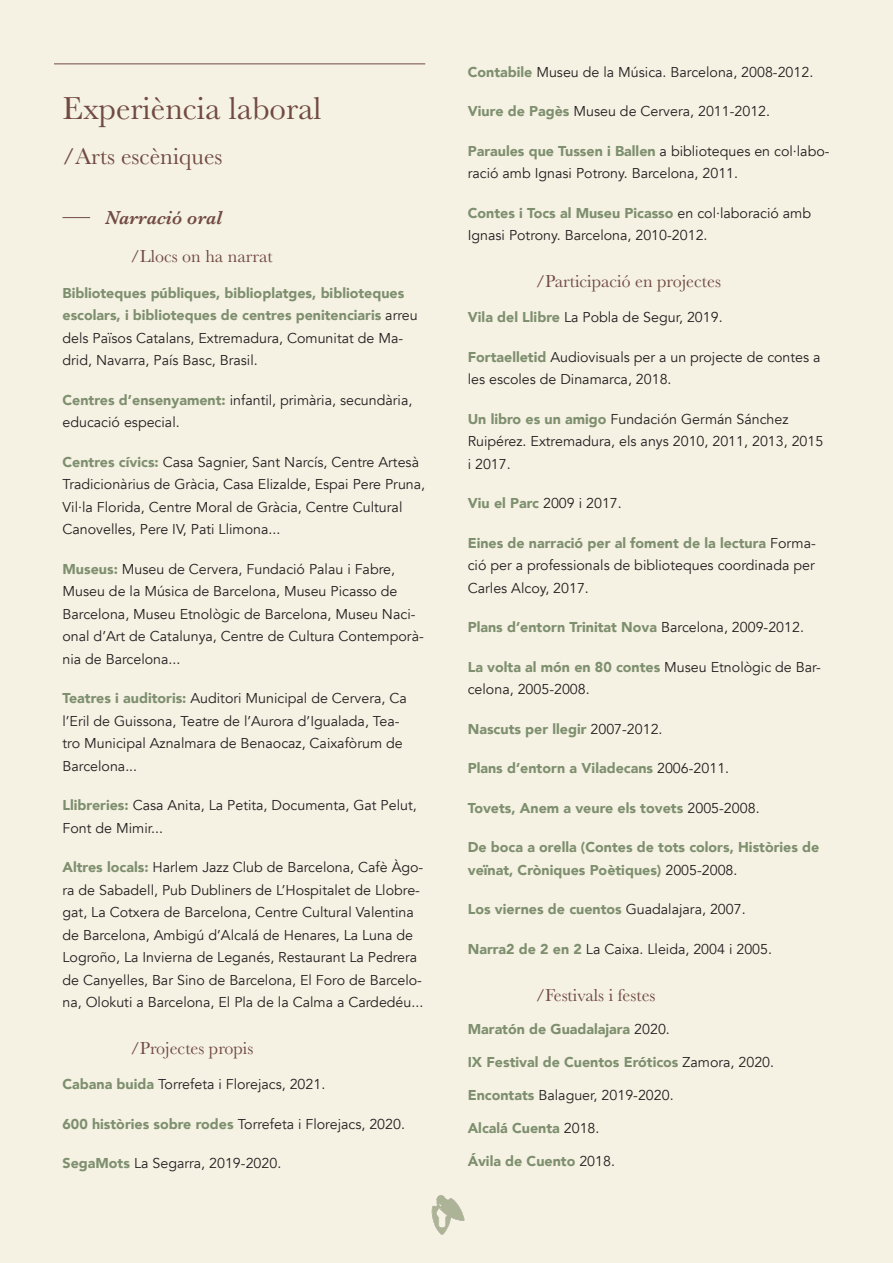
<style>
.page{position:relative;width:893px;height:1263px;background:#f5f2e4}
.page>*{position:absolute;margin:0;border:0;box-sizing:border-box;transform-origin:0 0}
.t1{font:33px "Baskerville";color:#714a43}
.t2{font:24px "Baskerville";color:#714a43}
.t3{font:italic 600 19.5px "Baskerville";color:#714a43}
.t4{font:18px "Baskerville";color:#714a43}
.t5{font:14.25px/22.5px "Avenir";color:#231f20}
.t6{font:900 14.25px/22.5px "Avenir";color:#7e8f6e}
.s1{font-weight:400;color:#231f20}
.s2{font-weight:900;color:#7e8f6e}
</style>
<div class="page">
<img style="left:431px;top:1195px;width:34px;height:40px">
<hr style="left:54px;top:64px;width:371px;height:1px;background:#714a43">
<svg style="left:63px;top:217px;width:27px;height:1px"></svg>
<h1 class="t1" style="left:63px;top:87px;width:260px">Experiència laboral</h1>
<h2 class="t2" style="left:63px;top:141px;width:162px">/Arts escèniques</h2>
<h3 class="t3" style="left:105px;top:205px;width:119px">Narració oral</h3>
<p class="t4" style="left:131px;top:245px;width:144px">/Llocs on ha narrat</p>
<p class="t6" style="left:63px;top:281px;width:357px">Biblioteques públiques, biblioplatges, biblioteques escolars, i biblioteques de centres penitenciaris <span class="s1">arreu dels Països Catalans, Extremadura, Comunitat de Ma&shy;drid, Navarra, País Basc, Brasil.</span></p>
<p class="t5" style="left:63px;top:389px;width:351px"><span class="s2">Centres d’ensenyament:</span> infantil, primària, secundària, educació especial.</p>
<p class="t5" style="left:63px;top:451px;width:364px"><span class="s2">Centres cívics:</span> Casa Sagnier, Sant Narcís, Centre Artesà Tradicionàrius de Gràcia, Casa Elizalde, Espai Pere Pruna, Vil·la Florida, Centre Moral de Gràcia, Centre Cultural Canovelles, Pere IV, Pati Llimona...</p>
<p class="t5" style="left:63px;top:558px;width:363px"><span class="s2">Museus:</span> Museu de Cervera, Fundació Palau i Fabre, Museu de la Música de Barcelona, Museu Picasso de Barcelona, Museu Etnològic de Barcelona, Museu Naci&shy;onal d’Art de Catalunya, Centre de Cultura Contemporà&shy;nia de Barcelona...</p>
<p class="t5" style="left:63px;top:687px;width:346px"><span class="s2">Teatres i auditoris:</span> Auditori Municipal de Cervera, Ca l’Eril de Guissona, Teatre de l’Aurora d’Igualada, Tea&shy;tro Municipal Aznalmara de Benaocaz, Caixafòrum de Barcelona...</p>
<p class="t5" style="left:63px;top:794px;width:356px"><span class="s2">Llibreries:</span> Casa Anita, La Petita, Documenta, Gat Pelut,<br>Font de Mimir...</p>
<p class="t5" style="left:63px;top:856px;width:362px"><span class="s2">Altres locals:</span> Harlem Jazz Club de Barcelona, Cafè Àgo&shy;ra de Sabadell, Pub Dubliners de L’Hospitalet de Llobre&shy;gat, La Cotxera de Barcelona, Centre Cultural Valentina de Barcelona, Ambigú d’Alcalá de Henares, La Luna de Logroño, La Invierna de Leganés, Restaurant La Pedrera de Canyelles, Bar Sino de Barcelona, El Foro de Barcelo&shy;na, Olokuti a Barcelona, El Pla de la Calma a Cardedéu...</p>
<p class="t4" style="left:131px;top:1037px;width:124px">/Projectes propis</p>
<p class="t5" style="left:63px;top:1073px;width:264px"><span class="s2">Cabana buida</span> Torrefeta i Florejacs, 2021.</p>
<p class="t5" style="left:63px;top:1113px;width:344px"><span class="s2">600 històries sobre rodes</span> Torrefeta i Florejacs, 2020.</p>
<p class="t5" style="left:63px;top:1152px;width:220px"><span class="s2">SegaMots</span> La Segarra, 2019-2020.</p>
<p class="t5" style="left:468px;top:61px;width:347px"><span class="s2">Contabile</span> Museu de la Música. Barcelona, 2008-2012.</p>
<p class="t5" style="left:468px;top:100px;width:304px"><span class="s2">Viure de Pagès</span> Museu de Cervera, 2011-2012.</p>
<p class="t5" style="left:468px;top:140px;width:363px"><span class="s2">Paraules que Tussen i Ballen</span> a biblioteques en col·labo&shy;ració amb Ignasi Potrony. Barcelona, 2011.</p>
<p class="t5" style="left:468px;top:202px;width:345px"><span class="s2">Contes i Tocs al Museu Picasso</span> en col·laboració amb<br>Ignasi Potrony. Barcelona, 2010-2012.</p>
<p class="t4" style="left:536px;top:270px;width:187px">/Participació en projectes</p>
<p class="t5" style="left:468px;top:306px;width:256px"><span class="s2">Vila del Llibre</span> La Pobla de Segur, 2019.</p>
<p class="t5" style="left:468px;top:346px;width:354px"><span class="s2">Fortaelletid</span> Audiovisuals per a un projecte de contes a les escoles de Dinamarca, 2018.</p>
<p class="t5" style="left:468px;top:408px;width:357px"><span class="s2">Un libro es un amigo</span> Fundación Germán Sánchez<br>Ruipérez. Extremadura, els anys 2010, 2011, 2013, 2015 i 2017.</p>
<p class="t5" style="left:468px;top:492px;width:156px"><span class="s2">Viu el Parc</span> 2009 i 2017.</p>
<p class="t5" style="left:468px;top:532px;width:350px;text-align:justify"><span class="s2">Eines de narració per al foment de la lectura</span> Forma&shy;ció per a professionals de biblioteques coordinada per Carles Alcoy, 2017.</p>
<p class="t6" style="left:468px;top:616px;width:338px">Plans d’entorn Trinitat Nova <span class="s1">Barcelona, 2009-2012.</span></p>
<p class="t5" style="left:468px;top:656px;width:355px"><span class="s2">La volta al món en 80 contes</span> Museu Etnològic de Bar&shy;celona, 2005-2008.</p>
<p class="t6" style="left:468px;top:717px;width:196px">Nascuts per llegir <span class="s1">2007-2012.</span></p>
<p class="t6" style="left:468px;top:757px;width:263px">Plans d’entorn a Viladecans <span class="s1">2006-2011.</span></p>
<p class="t6" style="left:468px;top:796px;width:293px">Tovets, Anem a veure els tovets <span class="s1">2005-2008.</span></p>
<p class="t6" style="left:468px;top:836px;width:353px">De boca a orella (Contes de tots colors, Històries de veïnat, Cròniques Poètiques) <span class="s1">2005-2008.</span></p>
<p class="t6" style="left:468px;top:898px;width:279px">Los viernes de cuentos <span class="s1">Guadalajara, 2007.</span></p>
<p class="t5" style="left:468px;top:938px;width:306px"><span class="s2">Narra2 de 2 en 2</span> La Caixa. Lleida, 2004 i 2005.</p>
<p class="t4" style="left:536px;top:983px;width:121px">/Festivals i festes</p>
<p class="t6" style="left:468px;top:1017px;width:204px">Maratón de Guadalajara <span class="s1">2020.</span></p>
<p class="t6" style="left:468px;top:1050px;width:308px">IX Festival de Cuentos Eróticos <span class="s1">Zamora, 2020.</span></p>
<p class="t5" style="left:468px;top:1084px;width:207px"><span class="s2">Encontats</span> Balaguer, 2019-2020.</p>
<p class="t6" style="left:468px;top:1116px;width:133px">Alcalá Cuenta <span class="s1">2018.</span></p>
<p class="t6" style="left:468px;top:1149px;width:149px">Ávila de Cuento <span class="s1">2018.</span></p>
</div>
